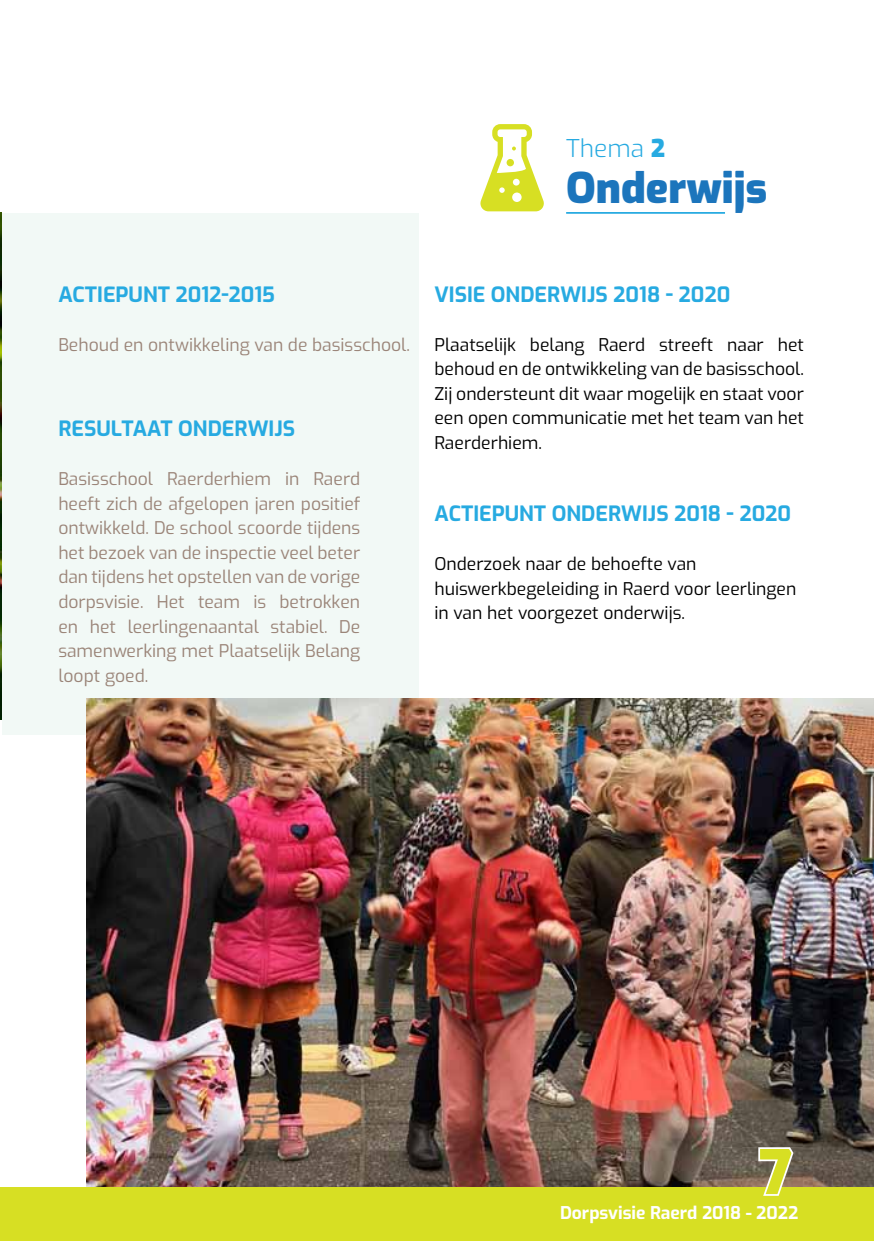
<style>
.page{position:relative;width:874px;height:1241px;background:#fff}
.page>*{position:absolute;margin:0;border:0;box-sizing:border-box;transform-origin:0 0}
.t1{font:900 42px "Exo";color:#1c75bc}
.t2{font:300 24.5px "Exo";color:#27aae1}
.t3{font:700 21px "Exo";color:#27aae1}
.t4{font:17.5px/24.5px "Exo";color:#9b8579;text-align:justify}
.t5{font:17.5px/24.5px "Exo";color:#000;text-align:justify}
.t6{font:700 17.5px "Exo";color:#fff}
.s1{font-weight:900}
</style>
<div class="page">
<div style="left:2px;top:214px;width:416px;height:521px;background:#f2f9f6"></div>
<img style="left:86px;top:698px;width:787px;height:488px">
<img style="left:0;top:213px;width:1px;height:506px">
<div style="left:0;top:1186px;width:873px;height:54px;background:#d7df23"></div>
<hr style="left:566px;top:212px;width:158px;height:2px;background:#27aae1">
<svg style="left:480px;top:124px;width:64px;height:87px"></svg>
<div style="left:506px;top:159px;width:7px;height:7px;background:#d7df23;border-radius:50%"></div>
<svg style="left:757px;top:1146px;width:37px;height:50px"></svg>
<h2 class="t2" style="left:566px;top:130px;width:101px">Thema <span class="s1">2</span></h2>
<h1 class="t1" style="left:566px;top:155px;width:202px">Onderwijs</h1>
<p class="t3" style="left:58px;top:278px;width:218px">ACTIEPUNT 2012-2015</p>
<p class="t4" style="left:58px;top:331px;width:353px">Behoud en ontwikkeling van de basisschool.</p>
<p class="t3" style="left:58px;top:413px;width:236px">RESULTAAT ONDERWIJS</p>
<p class="t4" style="left:58px;top:466px;width:303px">Basisschool Raerderhiem in Raerd heeft zich de afgelopen jaren positief ontwikkeld. De school scoorde tijdens het bezoek van de inspectie veel beter dan tijdens het opstellen van de vorige dorpsvisie. Het team is betrokken en het leerlingenaantal stabiel. De samenwerking met Plaatselijk Belang loopt goed.</p>
<p class="t3" style="left:434px;top:278px;width:297px">VISIE ONDERWIJS 2018 - 2020</p>
<p class="t5" style="left:434px;top:331px;width:371px">Plaatselijk belang Raerd streeft naar het behoud en de ontwikkeling van de basisschool.<br>Zij ondersteunt dit waar mogelijk en staat voor een open communicatie met het team van het Raerderhiem.</p>
<p class="t3" style="left:434px;top:497px;width:28px">ACTIEPUNT</p>
<p class="t3" style="left:551px;top:497px;width:241px">ONDERWIJS 2018 - 2020</p>
<p class="t5" style="left:434px;top:550px;width:363px;text-align:left">Onderzoek naar de behoefte van huiswerkbegeleiding in Raerd voor leerlingen in van het voorgezet onderwijs.</p>
<p class="t6" style="left:560px;top:1198px;width:240px">DORPSVISIE RAERD 2018 - 2022</p>
</div>
